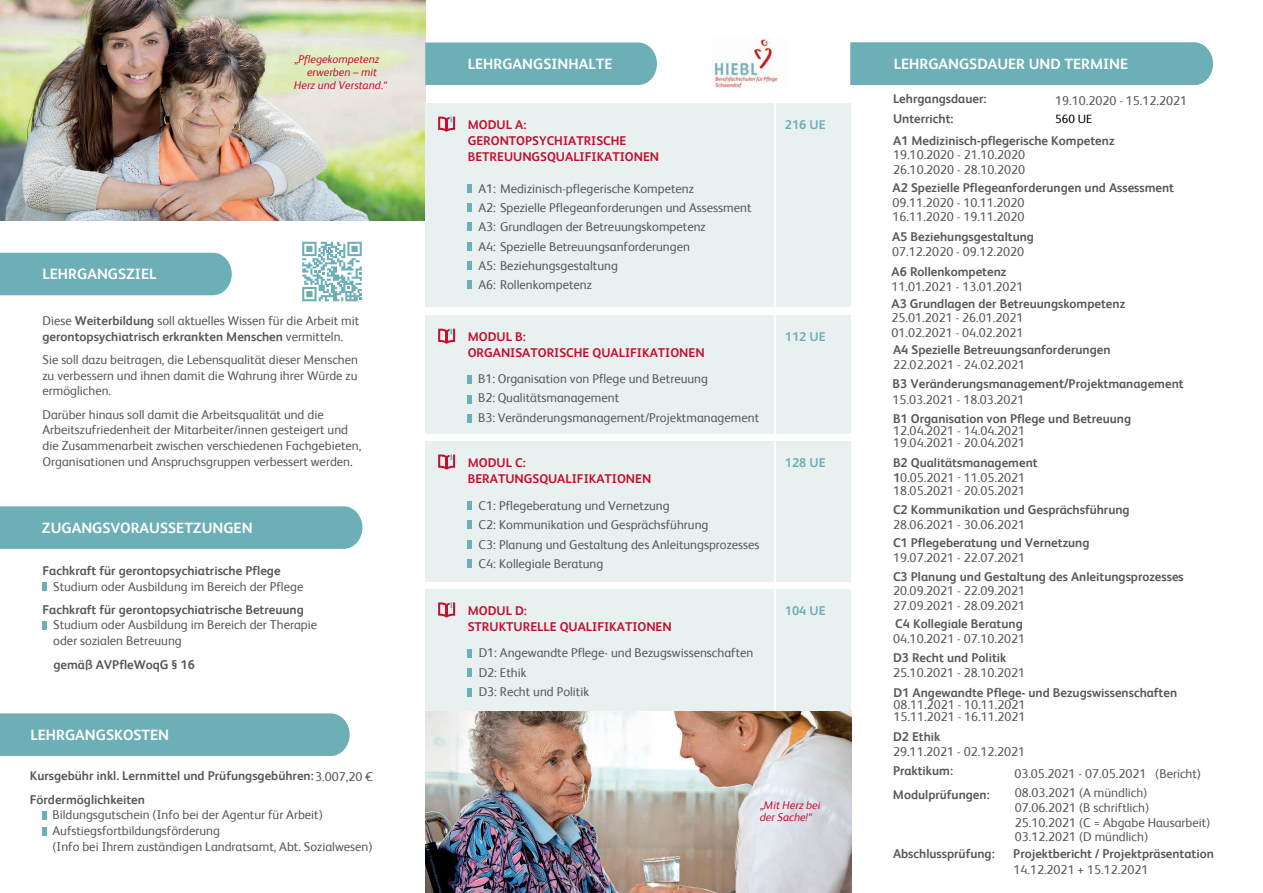
<style>
.page{position:relative;width:1263px;height:893px;background:#fff}
.page>*{position:absolute;margin:0;border:0;box-sizing:border-box;transform-origin:0 0}
.t1{font:700 15px "FS Albert";color:#fff}
.t2{font:12.75px/19.4px "FS Albert";color:#57585a}
.t3{font:700 12.75px/23.2px "FS Albert";color:#57585a}
.t4{font:700 12.75px/15.8px "FS Albert";color:#c3102e}
.t5{font:700 12.75px "FS Albert";color:#6dafb6}
.t6{font:12px "FS Albert";color:#000}
.t7{font:italic 11.25px/12.6px "FS Albert";color:#c3102e}
.s1{font-weight:400}
.s2{font-size:13.5px}
</style>
<div class="page">
<img style="left:425px;top:710px;width:426px;height:183px">
<img style="left:0;top:0;width:425px;height:221px">
<div style="left:425px;top:441px;width:425px;height:140px;background:#e8f1f0"></div>
<svg style="left:468px;top:501px;width:4px;height:9px"></svg>
<svg style="left:468px;top:520px;width:4px;height:9px"></svg>
<svg style="left:468px;top:540px;width:4px;height:9px"></svg>
<svg style="left:468px;top:559px;width:4px;height:9px"></svg>
<svg style="left:438px;top:454px;width:17px;height:16px"></svg>
<div style="left:425px;top:103px;width:425px;height:204px;background:#e8f1f0"></div>
<svg style="left:468px;top:184px;width:4px;height:9px"></svg>
<svg style="left:468px;top:203px;width:4px;height:9px"></svg>
<svg style="left:468px;top:222px;width:4px;height:9px"></svg>
<svg style="left:468px;top:242px;width:4px;height:9px"></svg>
<svg style="left:468px;top:261px;width:4px;height:9px"></svg>
<svg style="left:468px;top:281px;width:4px;height:8px"></svg>
<div style="left:425px;top:315px;width:425px;height:119px;background:#e8f1f0"></div>
<svg style="left:438px;top:117px;width:17px;height:15px"></svg>
<div style="left:425px;top:43px;width:232px;height:42px;background:#6dafb6"></div>
<svg style="left:468px;top:375px;width:4px;height:9px"></svg>
<svg style="left:468px;top:395px;width:4px;height:8px"></svg>
<svg style="left:468px;top:414px;width:4px;height:9px"></svg>
<svg style="left:438px;top:329px;width:17px;height:15px"></svg>
<div style="left:425px;top:589px;width:425px;height:122px;background:#e8f1f0"></div>
<svg style="left:468px;top:649px;width:4px;height:9px"></svg>
<svg style="left:468px;top:668px;width:4px;height:9px"></svg>
<svg style="left:468px;top:688px;width:4px;height:9px"></svg>
<svg style="left:438px;top:602px;width:17px;height:16px"></svg>
<hr style="left:774px;top:91px;width:1px;height:619px;background:#fff">
<div style="left:0;top:506px;width:362px;height:43px;background:#6dafb6"></div>
<svg style="left:43px;top:582px;width:4px;height:9px"></svg>
<svg style="left:43px;top:621px;width:4px;height:9px"></svg>
<div style="left:0;top:713px;width:350px;height:43px;background:#6dafb6"></div>
<svg style="left:42px;top:811px;width:4px;height:9px"></svg>
<svg style="left:42px;top:827px;width:4px;height:8px"></svg>
<div style="left:0;top:253px;width:232px;height:42px;background:#6dafb6"></div>
<svg style="left:302px;top:242px;width:60px;height:59px"></svg>
<div style="left:850px;top:43px;width:363px;height:42px;background:#6dafb6"></div>
<img style="left:712px;top:38px;width:70px;height:49px">
<p class="t7" style="left:294px;top:52px;width:87px">„Pflegekompetenz</p>
<p class="t7" style="left:307px;top:65px;width:72px">erwerben – mit</p>
<p class="t7" style="left:294px;top:78px;width:95px">Herz und Verstand.“</p>
<p class="t1" style="left:43px;top:264px;width:115px">LEHRGANGSZIEL</p>
<p class="t3" style="left:43px;top:312px;width:318px;line-height:15.8px"><span class="s1">Diese</span> Weiterbildung <span class="s1">soll aktuelles Wissen für die Arbeit mit </span>gerontopsychiatrisch erkrankten Menschen <span class="s1">vermitteln.</span></p>
<p class="t2" style="left:43px;top:351px;width:317px;line-height:15.8px;text-align:justify">Sie soll dazu beitragen, die Lebensqualität dieser Menschen zu verbessern und ihnen damit die Wahrung ihrer Würde zu ermöglichen.</p>
<p class="t2" style="left:43px;top:406px;width:320px;line-height:15.8px">Darüber hinaus soll damit die Arbeitsqualität und die Arbeitszufriedenheit der Mitarbeiter/innen gesteigert und die Zusammenarbeit zwischen verschiedenen Fachgebieten, Organisationen und Anspruchsgruppen verbessert werden.</p>
<p class="t1" style="left:42px;top:517px;width:212px">ZUGANGSVORAUSSETZUNGEN</p>
<p class="t3" style="left:43px;top:558px;width:240px">Fachkraft für gerontopsychiatrische Pflege</p>
<p class="t2" style="left:53px;top:576px;width:252px">Studium oder Ausbildung im Bereich der Pflege</p>
<p class="t3" style="left:43px;top:597px;width:263px">Fachkraft für gerontopsychiatrische Betreuung</p>
<p class="t2" style="left:53px;top:616px;width:265px;line-height:16.2px">Studium oder Ausbildung im Bereich der Therapie oder sozialen Betreuung</p>
<p class="t3" style="left:53px;top:652px;width:143px">gemäß AVPfleWoqG § 16</p>
<p class="t1" style="left:468px;top:54px;width:146px">LEHRGANGSINHALTE</p>
<p class="t4" style="left:468px;top:117px;width:193px">MODUL A:<br>GERONTOPSYCHIATRISCHE<br>BETREUUNGSQUALIFIKATIONEN</p>
<p class="t2" style="left:478px;top:178px;width:274px">A1: Medizinisch-pflegerische Kompetenz<br>A2: Spezielle Pflegeanforderungen und Assessment A3: Grundlagen der Betreuungskompetenz<br>A4: Spezielle Betreuungsanforderungen<br>A5: Beziehungsgestaltung<br>A6: Rollenkompetenz</p>
<p class="t4" style="left:468px;top:329px;width:238px">MODUL B:<br>ORGANISATORISCHE QUALIFIKATIONEN</p>
<p class="t2" style="left:478px;top:368px;width:282px">B1: Organisation von Pflege und Betreuung<br>B2: Qualitätsmanagement<br>B3: Veränderungsmanagement/Projektmanagement</p>
<p class="t4" style="left:468px;top:454px;width:185px">MODUL C:<br>BERATUNGSQUALIFIKATIONEN</p>
<p class="t2" style="left:478px;top:495px;width:282px">C1: Pflegeberatung und Vernetzung<br>C2: Kommunikation und Gesprächsführung<br>C3: Planung und Gestaltung des Anleitungsprozesses C4: Kollegiale Beratung</p>
<p class="t4" style="left:468px;top:602px;width:205px">MODUL D:<br>STRUKTURELLE QUALIFIKATIONEN</p>
<p class="t2" style="left:479px;top:643px;width:276px">D1: Angewandte Pflege- und Bezugswissenschaften<br>D2: Ethik<br>D3: Recht und Politik</p>
<p class="t5" style="left:785px;top:116px;width:42px">216 UE</p>
<p class="t5" style="left:785px;top:328px;width:42px">112 UE</p>
<p class="t5" style="left:785px;top:454px;width:42px">128 UE</p>
<p class="t5" style="left:785px;top:602px;width:42px">104 UE</p>
<p class="t1" style="left:30px;top:724px;width:140px">LEHRGANGSKOSTEN</p>
<p class="t3" style="left:30px;top:764px;width:344px">Kursgebühr inkl. Lernmittel und Prüfungsgebühren:<span class="s1">3.007,20 €<br></span>Fördermöglichkeiten</p>
<p class="t2" style="left:52px;top:806px;width:322px;line-height:15.8px">Bildungsgutschein (Info bei der Agentur für Arbeit)<br>Aufstiegsfortbildungsförderung<br>(Info bei Ihrem zuständigen Landratsamt, Abt. Sozialwesen)</p>
<p class="t7" style="left:760px;top:798px;width:62px">„Mit Herz bei der Sache!“</p>
<p class="t1" style="left:894px;top:54px;width:236px">LEHRGANGSDAUER UND TERMINE</p>
<p class="t3" style="left:893px;top:88px;width:95px;line-height:20.1px">Lehrgangsdauer:<br>Unterricht:</p>
<p class="t3" style="left:893px;top:128px;width:223px">A1 Medizinisch-pflegerische Kompetenz</p>
<p class="t2" style="left:893px;top:147px;width:134px;line-height:14.2px">19.10.2020 - 21.10.2020<br>26.10.2020 - 28.10.2020</p>
<p class="t3" style="left:892px;top:176px;width:283px">A2 Spezielle Pflegeanforderungen und Assessment</p>
<p class="t2" style="left:892px;top:195px;width:134px;line-height:14.2px">09.11.2020 - 10.11.2020<br>16.11.2020 - 19.11.2020</p>
<p class="t3" style="left:892px;top:225px;width:144px">A5 Beziehungsgestaltung</p>
<p class="t2" style="left:892px;top:241px;width:134px">07.12.2020 - 09.12.2020</p>
<p class="t3" style="left:891px;top:259px;width:116px">A6 Rollenkompetenz</p>
<p class="t2" style="left:891px;top:276px;width:134px">11.01.2021 - 13.01.2021</p>
<p class="t3" style="left:891px;top:291px;width:235px">A3 Grundlagen der Betreuungskompetenz</p>
<p class="t2" style="left:891px;top:310px;width:134px;line-height:14.2px">25.01.2021 - 26.01.2021<br>01.02.2021 - 04.02.2021</p>
<p class="t3" style="left:893px;top:338px;width:219px">A4 Spezielle Betreuungsanforderungen</p>
<p class="t3" style="left:892px;top:355px;width:293px;line-height:18.8px"><span class="s1">22.02.2021 - 24.02.2021<br></span>B3 Veränderungsmanagemen<span class="s2">t/</span>Projektmanagement</p>
<p class="t2" style="left:892px;top:389px;width:134px">15.03.2021 - 18.03.2021</p>
<p class="t3" style="left:893px;top:406px;width:240px">B1 Organisation von Pflege und Betreuung</p>
<p class="t2" style="left:893px;top:424px;width:134px;line-height:11.9px">12.04.2021 - 14.04.2021<br>19.04.2021 - 20.04.2021</p>
<p class="t3" style="left:893px;top:454px;width:146px;line-height:15.1px">B2 Qualitätsmanagement<br>1<span class="s1">0.05.2021 - 11.05.2021</span></p>
<p class="t2" style="left:893px;top:481px;width:134px">18.05.2021 - 20.05.2021</p>
<p class="t3" style="left:893px;top:497px;width:238px">C2 Kommunikation und Gesprächsführung</p>
<p class="t2" style="left:893px;top:514px;width:134px">28.06.2021 - 30.06.2021</p>
<p class="t2" style="left:1055px;top:90px;width:134px">19.10.2020 - 15.12.2021</p>
<p class="t6" style="left:1055px;top:111px;width:39px">560 UE</p>
<p class="t3" style="left:893px;top:531px;width:198px">C1 Pflegeberatung und Vernetzung</p>
<p class="t2" style="left:893px;top:547px;width:134px">19.07.2021 - 22.07.2021</p>
<p class="t3" style="left:893px;top:564px;width:292px">C3 Planung und Gestaltung des Anleitungsprozesses</p>
<p class="t2" style="left:893px;top:583px;width:134px;line-height:14.4px">20.09.2021 - 22.09.2021<br>27.09.2021 - 28.09.2021</p>
<p class="t3" style="left:895px;top:612px;width:129px">C4 Kollegiale Beratung</p>
<p class="t2" style="left:893px;top:628px;width:134px">04.10.2021 - 07.10.2021</p>
<p class="t3" style="left:893px;top:646px;width:115px">D3 Recht und Politik</p>
<p class="t2" style="left:893px;top:663px;width:134px">25.10.2021 - 28.10.2021</p>
<p class="t3" style="left:893px;top:680px;width:285px">D1 Angewandte Pflege- und Bezugswissenschaften</p>
<p class="t2" style="left:893px;top:698px;width:134px;line-height:11.7px">08.11.2021 - 10.11.2021<br>15.11.2021 - 16.11.2021</p>
<p class="t3" style="left:893px;top:724px;width:49px">D2 Ethik</p>
<p class="t2" style="left:893px;top:741px;width:134px">29.11.2021 - 02.12.2021</p>
<p class="t3" style="left:893px;top:759px;width:62px">Praktikum:</p>
<p class="t2" style="left:1014px;top:763px;width:188px">03.05.2021 - 07.05.2021 (Bericht)</p>
<p class="t3" style="left:893px;top:782px;width:98px">Modulprüfungen:</p>
<p class="t2" style="left:1015px;top:785px;width:197px;line-height:14.5px">08.03.2021 (A mündlich)<br>07.06.2021 (B schriftlich)<br>25.10.2021 (C = Abgabe Hausarbeit)<br>03.12.2021 (D mündlich)</p>
<p class="t3" style="left:893px;top:841px;width:103px">Abschlussprüfung:</p>
<p class="t3" style="left:1013px;top:841px;width:202px">Projektbericht / Projektpräsentation</p>
<p class="t2" style="left:1013px;top:859px;width:137px">14.12.2021 + 15.12.2021</p>
</div>
